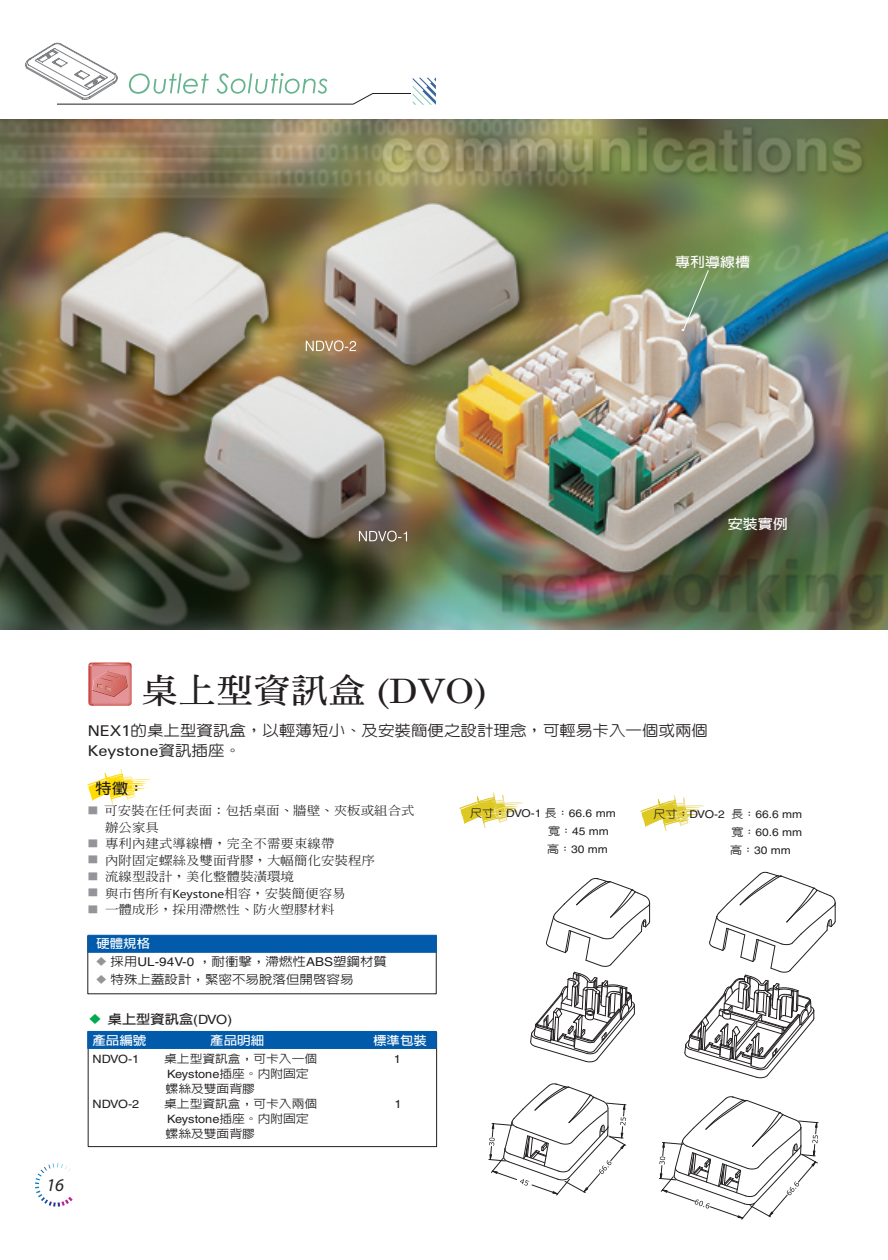
<style>
.page{position:relative;width:888px;height:1260px;background:#fff}
.page>*{position:absolute;margin:0;border:0;box-sizing:border-box;transform-origin:0 0}
.t1{font:700 33.75px "Inn Ming";color:#231f20;scale:1.11 1}
.t2{font:italic 18px "Myriad";color:#231f20}
.t3{font:700 16.2px "Yen Round";color:#fff;scale:1.11 1}
.t4{font:500 14.85px "Yen Round";color:#231f20;scale:1.11 1}
.t5{font:14.85px "Zurich BT";color:#231f20;scale:1.11 1}
.t6{font:700 14.85px "Lin Gothic";color:#231f20;scale:1.11 1}
.t7{font:700 13.5px "Lin Gothic";color:#fff;scale:1.11 1}
.t8{font:700 12.9px "Yen Round";color:#231f20;scale:1.11 1}
.t9{font:500 12.15px/16.5px "Inn Ming";color:#231f20;scale:1.11 1}
.t10{font:500 12.15px "Lin Gothic";color:#231f20;scale:1.11 1}
.t11{font:700 12.15px "Lin Gothic";color:#fff;scale:1.11 1}
.t12{font:11.55px "Helvetica";color:#231f20;scale:1.11 1}
.t13{font:500 11.55px "Lin Gothic";color:#231f20;scale:1.11 1}
.t14{font:10.8px/18px "Helvetica";color:#231f20;scale:1.11 1}
.s1{font-family:"Century Schoolbook";font-weight:400}
.s2{font-family:"Zurich BT";font-weight:400}
.s3{font-family:"Yen Round";font-weight:500}
.s4{font-size:9.45px;color:#939598}
.s5{font-family:"Myriad";font-weight:400}
.s6{font-family:"Helvetica";font-weight:400}
.s7{font-size:10.8px;color:#00ab4d}
.s8{font-family:"Lin Gothic";font-weight:500}
</style>
<div class="page">
<img style="left:0;top:120px;width:888px;height:510px">
<svg style="left:641px;top:795px;width:63px;height:36px"></svg>
<svg style="left:460px;top:792px;width:63px;height:36px"></svg>
<svg style="left:87px;top:769px;width:64px;height:36px"></svg>
<svg style="left:88px;top:663px;width:44px;height:43px;background:#d98180"></svg>
<svg style="left:35px;top:1163px;width:38px;height:44px"></svg>
<svg style="left:359px;top:531px;width:48px;height:11px"></svg>
<svg style="left:306px;top:340px;width:50px;height:11px"></svg>
<div style="left:88px;top:935px;width:349px;height:17px;background:#015aaa;border:1px solid #015aaa"></div>
<svg style="left:88px;top:1032px;width:349px;height:115px"></svg>
<div style="left:88px;top:1031px;width:348px;height:18px;background:#015aaa"></div>
<svg style="left:684px;top:872px;width:152px;height:206px"></svg>
<svg style="left:659px;top:1096px;width:159px;height:124px"></svg>
<svg style="left:530px;top:878px;width:120px;height:184px"></svg>
<svg style="left:489px;top:1083px;width:137px;height:112px"></svg>
<svg style="left:25px;top:43px;width:411px;height:62px"></svg>
<svg style="left:683px;top:270px;width:26px;height:61px;background:#829f7d"></svg>
<p class="t7" style="left:675px;top:255px;width:69px">專利導線槽</p>
<h3 class="t3" style="left:678px;top:318px;width:10px">.</h3>
<p class="t7" style="left:728px;top:517px;width:56px">安裝實例</p>
<h2 class="t2" style="left:46px;top:1176px;width:19px">16</h2>
<h1 class="t1" style="left:141px;top:673px;width:313px">桌上型資訊盒 <span class="s1">(DVO)</span></h1>
<p class="t4" style="left:88px;top:723px;width:560px"><span class="s2">NEX1</span>的桌上型資訊盒，以輕薄短小、及安裝簡便之設計理念，可輕易卡入一個或兩個</p>
<p class="t5" style="left:88px;top:742px;width:140px">Keystone<span class="s3">資訊插座。</span></p>
<p class="t6" style="left:95px;top:781px;width:46px">特徵：</p>
<p class="t9" style="left:105px;top:803px;width:281px;text-indent:-17px"><span class="s4">■</span> 可安裝在任何表面：包括桌面、牆壁、夾板或組合式辦公家具</p>
<p class="t9" style="left:88px;top:836px;width:224px"><span class="s4">■</span> 專利內建式導線槽，完全不需要束線帶</p>
<p class="t9" style="left:88px;top:852px;width:260px"><span class="s4">■</span> 內附固定螺絲及雙面背膠，大幅簡化安裝程序</p>
<p class="t9" style="left:88px;top:869px;width:187px"><span class="s4">■</span> 流線型設計，美化整體裝潢環境</p>
<p class="t9" style="left:88px;top:885px;width:234px"><span class="s4">■</span> 與市售所有<span class="s5">Keystone</span>相容，安裝簡便容易</p>
<p class="t9" style="left:88px;top:902px;width:224px"><span class="s4">■</span> 一體成形，採用滯燃性、防火塑膠材料</p>
<p class="t11" style="left:96px;top:937px;width:50px">硬體規格</p>
<p class="t10" style="left:96px;top:955px;width:263px"><span class="s4">◆</span> 採用<span class="s6">UL-94V-0</span> ，耐衝擊，滯燃性<span class="s6">ABS</span>塑鋼材質</p>
<p class="t10" style="left:96px;top:973px;width:233px"><span class="s4">◆</span> 特殊上蓋設計，緊密不易脫落但開啟容易</p>
<p class="t8" style="left:89px;top:1013px;width:130px"><span class="s7">◆</span> 桌上型資訊盒<span class="s6">(DVO)</span></p>
<p class="t11" style="left:92px;top:1034px;width:50px">產品編號</p>
<p class="t11" style="left:210px;top:1034px;width:50px">產品明細</p>
<p class="t11" style="left:373px;top:1034px;width:50px">標準包裝</p>
<p class="t12" style="left:93px;top:1052px;width:44px">NDVO-1</p>
<p class="t13" style="left:164px;top:1053px;width:139px">桌上型資訊盒，可卡入一個</p>
<p class="t12" style="left:394px;top:1052px;width:8px">1</p>
<p class="t12" style="left:167px;top:1067px;width:129px">Keystone<span class="s8">插座。內附固定</span></p>
<p class="t13" style="left:166px;top:1083px;width:82px">螺絲及雙面背膠</p>
<p class="t12" style="left:93px;top:1097px;width:44px">NDVO-2</p>
<p class="t13" style="left:164px;top:1098px;width:139px">桌上型資訊盒，可卡入兩個</p>
<p class="t12" style="left:395px;top:1097px;width:8px">1</p>
<p class="t12" style="left:167px;top:1112px;width:129px">Keystone<span class="s8">插座。內附固定</span></p>
<p class="t13" style="left:166px;top:1128px;width:82px">螺絲及雙面背膠</p>
<p class="t14" style="left:547px;top:804px;width:63px;text-indent:-77px"><span class="s3">尺寸：</span>DVO-1 <span class="s3">長：</span>66.6 mm<span class="s3">寬：</span>45 mm<span class="s3">高：</span>30 mm</p>
<p class="t14" style="left:730px;top:805px;width:66px;text-align:justify;text-indent:-77px"><span class="s3">尺寸：</span>DVO-2 <span class="s3">長：</span>66.6 mm<span class="s3">寬：</span>60.6 mm<span class="s3">高：</span>30 mm</p>
</div>
